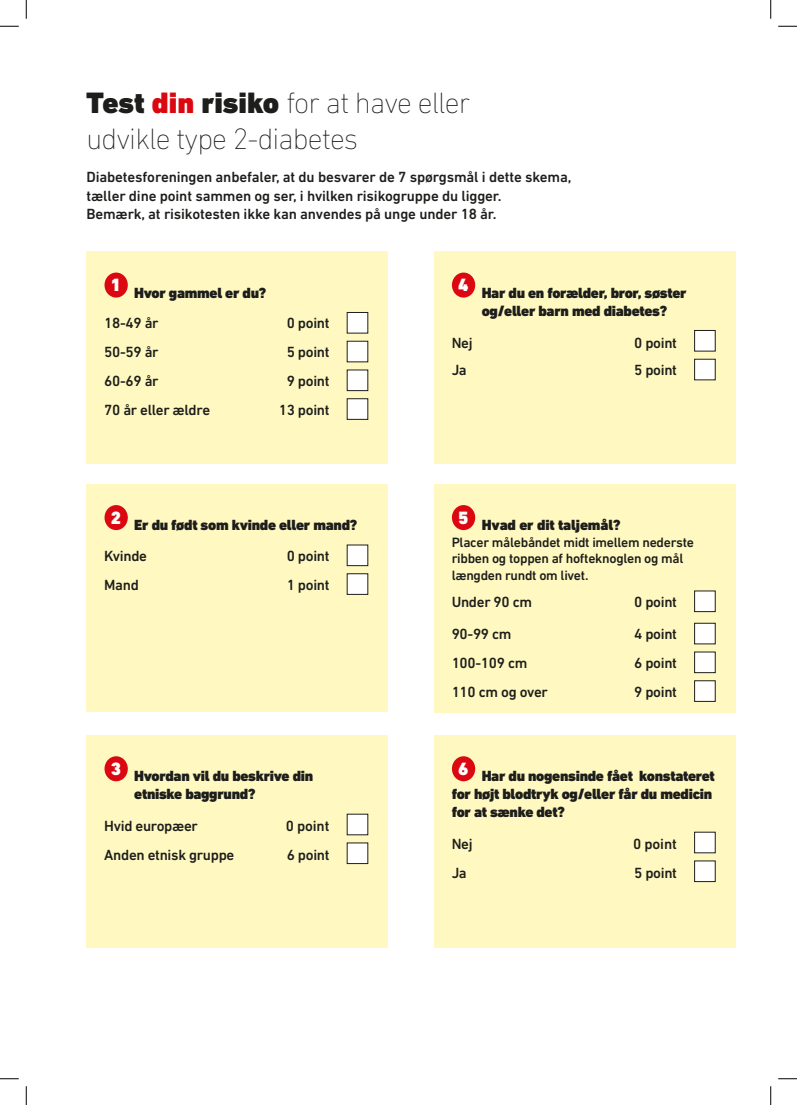
<style>
.page{position:relative;width:797px;height:1105px;background:#fff}
.page>*{position:absolute;margin:0;border:0;box-sizing:border-box;transform-origin:0 0}
.t1{font:200 30px/36px "DIN Next LT Pro";letter-spacing:-.03em;color:#1d1d1b}
.t2{font:500 15px/18.8px "DIN Next LT Pro";letter-spacing:-.02em;color:#1d1d1b}
.t3{font:900 15px/18px "DIN Next LT Pro";letter-spacing:-.02em;color:#1d1d1b}
.t4{font:500 13.75px/16.5px "DIN Next LT Pro";letter-spacing:-.02em;color:#1d1d1b}
.s1{font-weight:900}
.s2{font-weight:900;color:#db0812}
.s3{font-weight:500}
</style>
<div class="page">
<div style="left:86px;top:251px;width:302px;height:213px;background:#fff9c1"></div>
<div style="left:104px;top:273px;width:24px;height:25px;background:#db0812;border-radius:50%"></div>
<div style="left:347px;top:312px;width:21px;height:21px;background:#fff"></div>
<div style="left:347px;top:312px;width:21px;height:21px;border:1px solid #1d1d1b"></div>
<div style="left:347px;top:341px;width:21px;height:21px;background:#fff"></div>
<div style="left:347px;top:370px;width:21px;height:21px;background:#fff"></div>
<div style="left:347px;top:370px;width:21px;height:21px;border:1px solid #1d1d1b"></div>
<div style="left:347px;top:399px;width:21px;height:20px;background:#fff"></div>
<div style="left:347px;top:398px;width:21px;height:22px;border:1px solid #1d1d1b"></div>
<div style="left:434px;top:251px;width:301px;height:213px;background:#fff9c1"></div>
<div style="left:452px;top:273px;width:23px;height:25px;background:#db0812;border-radius:50%"></div>
<div style="left:694px;top:330px;width:21px;height:21px;background:#fff"></div>
<div style="left:694px;top:330px;width:21px;height:21px;border:1px solid #1d1d1b"></div>
<div style="left:694px;top:359px;width:21px;height:21px;background:#fff"></div>
<div style="left:694px;top:359px;width:21px;height:21px;border:1px solid #1d1d1b"></div>
<div style="left:86px;top:484px;width:302px;height:228px;background:#fff9c1"></div>
<div style="left:104px;top:505px;width:24px;height:25px;background:#db0812;border-radius:50%"></div>
<div style="left:347px;top:545px;width:21px;height:21px;background:#fff"></div>
<div style="left:347px;top:545px;width:21px;height:21px;border:1px solid #1d1d1b"></div>
<div style="left:347px;top:574px;width:21px;height:20px;background:#fff"></div>
<div style="left:347px;top:573px;width:21px;height:22px;border:1px solid #1d1d1b"></div>
<div style="left:434px;top:484px;width:301px;height:229px;background:#fff9c1"></div>
<div style="left:452px;top:505px;width:23px;height:25px;background:#db0812;border-radius:50%"></div>
<div style="left:694px;top:591px;width:21px;height:21px;background:#fff"></div>
<div style="left:694px;top:591px;width:21px;height:21px;border:1px solid #1d1d1b"></div>
<div style="left:694px;top:623px;width:21px;height:21px;background:#fff"></div>
<div style="left:694px;top:623px;width:21px;height:21px;border:1px solid #1d1d1b"></div>
<div style="left:694px;top:652px;width:21px;height:21px;background:#fff"></div>
<div style="left:694px;top:652px;width:21px;height:21px;border:1px solid #1d1d1b"></div>
<div style="left:694px;top:681px;width:21px;height:20px;background:#fff"></div>
<div style="left:694px;top:680px;width:21px;height:22px;border:1px solid #1d1d1b"></div>
<div style="left:86px;top:735px;width:302px;height:213px;background:#fff9c1"></div>
<div style="left:104px;top:756px;width:24px;height:25px;background:#db0812;border-radius:50%"></div>
<div style="left:347px;top:814px;width:21px;height:21px;background:#fff"></div>
<div style="left:347px;top:843px;width:21px;height:20px;background:#fff"></div>
<div style="left:347px;top:843px;width:21px;height:21px;border:1px solid #1d1d1b"></div>
<div style="left:434px;top:735px;width:301px;height:213px;background:#fff9c1"></div>
<div style="left:452px;top:756px;width:23px;height:25px;background:#db0812;border-radius:50%"></div>
<div style="left:694px;top:832px;width:21px;height:21px;background:#fff"></div>
<div style="left:694px;top:832px;width:21px;height:21px;border:1px solid #1d1d1b"></div>
<div style="left:694px;top:861px;width:21px;height:20px;background:#fff"></div>
<div style="left:694px;top:861px;width:21px;height:21px;border:1px solid #1d1d1b"></div>
<svg style="left:0;top:25px;width:19px;height:2px"></svg>
<svg style="left:778px;top:25px;width:19px;height:2px"></svg>
<svg style="left:0;top:1078px;width:19px;height:1px"></svg>
<svg style="left:778px;top:1078px;width:19px;height:1px"></svg>
<svg style="left:25px;top:0;width:2px;height:19px"></svg>
<svg style="left:25px;top:1086px;width:2px;height:19px"></svg>
<svg style="left:770px;top:0;width:1px;height:19px"></svg>
<svg style="left:770px;top:1086px;width:1px;height:19px"></svg>
<h1 class="t1" style="left:86px;top:84px;width:385px"><span class="s1">Test</span> <span class="s2">din</span> <span class="s1">risiko</span> for at have eller udvikle type 2-diabetes</h1>
<p class="t2" style="left:86px;top:167px;width:486px">Diabetesforeningen anbefaler, at du besvarer de 7 spørgsmål i dette skema, tæller dine point sammen og ser, i hvilken risikogruppe du ligger.<br>Bemærk, at risikotesten ikke kan anvendes på unge under 18 år.</p>
<p class="t3" style="left:104px;top:277px;width:163px;line-height:30.9px;text-indent:7px"><sup>1</sup> Hvor gammel er du?<br><span class="s3">18-49 år</span></p>
<p class="t2" style="left:287px;top:314px;width:44px">0 point</p>
<p class="t2" style="left:104px;top:343px;width:56px">50-59 år</p>
<p class="t2" style="left:287px;top:343px;width:44px">5 point</p>
<p class="t2" style="left:104px;top:371px;width:56px">60-69 år</p>
<p class="t2" style="left:287px;top:371px;width:44px">9 point</p>
<p class="t2" style="left:104px;top:400px;width:107px">70 år eller ældre</p>
<p class="t2" style="left:279px;top:400px;width:52px">13 point</p>
<p class="t3" style="left:104px;top:510px;width:254px;line-height:30.9px;text-indent:7px"><sup>2</sup> Er du født som kvinde eller mand?<br><span class="s3">Kvinde</span></p>
<p class="t2" style="left:287px;top:546px;width:44px">0 point</p>
<p class="t2" style="left:104px;top:575px;width:36px">Mand</p>
<p class="t2" style="left:287px;top:575px;width:44px">1 point</p>
<p class="t3" style="left:134px;top:767px;width:180px;text-indent:-23px"><sup>3</sup> Hvordan vil du beskrive din etniske baggrund?</p>
<p class="t2" style="left:104px;top:817px;width:95px">Hvid europæer</p>
<p class="t2" style="left:286px;top:817px;width:45px">0 point</p>
<p class="t2" style="left:104px;top:845px;width:132px">Anden etnisk gruppe</p>
<p class="t2" style="left:287px;top:845px;width:44px">6 point</p>
<p class="t3" style="left:458px;top:283px;width:230px;text-align:center"><sup>4</sup> Har du en forælder, bror, søster og/eller barn med diabetes?</p>
<p class="t2" style="left:451px;top:333px;width:22px">Nej</p>
<p class="t2" style="left:634px;top:333px;width:44px">0 point</p>
<p class="t2" style="left:451px;top:361px;width:17px">Ja</p>
<p class="t2" style="left:634px;top:361px;width:44px">5 point</p>
<p class="t3" style="left:458px;top:516px;width:164px"><sup>5</sup> Hvad er dit taljemål?</p>
<p class="t4" style="left:451px;top:534px;width:244px">Placer målebåndet midt imellem nederste ribben og toppen af hofteknoglen og mål længden rundt om livet.</p>
<p class="t2" style="left:451px;top:592px;width:82px">Under 90 cm</p>
<p class="t2" style="left:634px;top:592px;width:44px">0 point</p>
<p class="t2" style="left:451px;top:625px;width:61px">90-99 cm</p>
<p class="t2" style="left:634px;top:625px;width:44px">4 point</p>
<p class="t2" style="left:451px;top:653px;width:77px">100-109 cm</p>
<p class="t2" style="left:634px;top:653px;width:44px">6 point</p>
<p class="t2" style="left:451px;top:682px;width:98px">110 cm og over</p>
<p class="t2" style="left:634px;top:682px;width:44px">9 point</p>
<p class="t3" style="left:451px;top:767px;width:265px;text-indent:7px"><sup>6</sup> Har du nogensinde fået konstateret for højt blodtryk og/eller får du medicin for at sænke det?</p>
<p class="t2" style="left:451px;top:835px;width:22px">Nej</p>
<p class="t2" style="left:633px;top:835px;width:45px">0 point</p>
<p class="t2" style="left:451px;top:863px;width:17px">Ja</p>
<p class="t2" style="left:634px;top:863px;width:44px">5 point</p>
</div>
